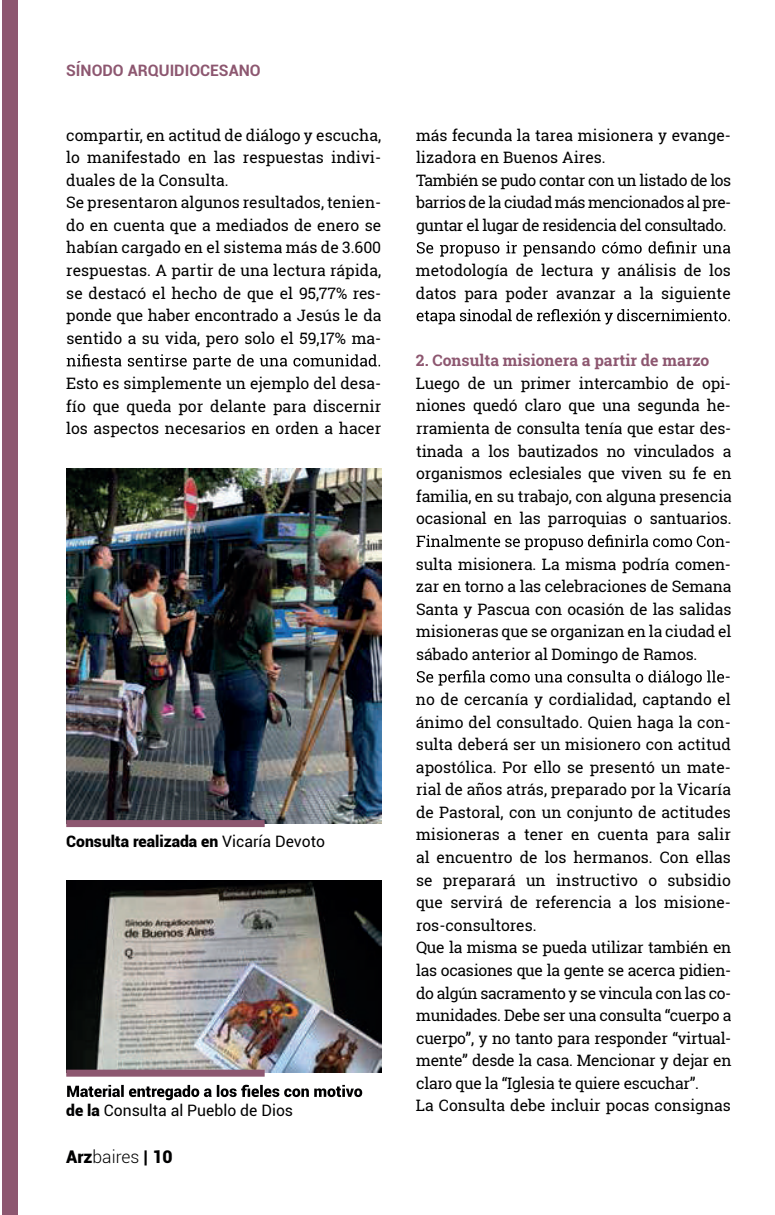
<style>
.page{position:relative;width:775px;height:1215px;background:#fff}
.page>*{position:absolute;margin:0;border:0;box-sizing:border-box;transform-origin:0 0}
.t1{font:900 17.5px "Roboto";color:#000001}
.t2{font:15.75px/22.6px "Roboto Slab";letter-spacing:-.01em;color:#000001}
.t3{font:15.75px/22.6px "Roboto Slab";letter-spacing:-.03em;color:#000001}
.t4{font:700 15.75px "Roboto Slab";color:#8d5770}
.t5{font:900 15.75px "Roboto";color:#000001}
.t6{font:15.75px "Roboto";color:#000001}
.t7{font:700 15.75px "Roboto";color:#8d5770}
.s1{font-weight:400}
.s2{font-weight:900}
.s3{font-weight:300}
</style>
<div class="page">
<svg style="left:67px;top:354px;width:313px;height:15px"></svg>
<svg style="left:417px;top:241px;width:313px;height:16px"></svg>
<svg style="left:417px;top:309px;width:313px;height:15px"></svg>
<svg style="left:417px;top:535px;width:308px;height:15px"></svg>
<svg style="left:417px;top:670px;width:307px;height:16px"></svg>
<img style="left:66px;top:880px;width:315px;height:192px">
<div style="left:2px;top:0;width:16px;height:1214px;background:#8d5770"></div>
<img style="left:66px;top:469px;width:315px;height:354px">
<div style="left:66px;top:1069px;width:199px;height:7px;background:#8d5770"></div>
<div style="left:66px;top:820px;width:199px;height:7px;background:#8d5770"></div>
<svg style="left:67px;top:1084px;width:295px;height:16px"></svg>
<p class="t7" style="left:66px;top:60px;width:196px">SÍNODO ARQUIDIOCESANO</p>
<p class="t2" style="left:66px;top:123px;width:317px">compartir, en actitud de diálogo y escucha, lo manifestado en las respuestas indivi&shy;duales de la Consulta.<br>Se presentaron algunos resultados, tenien&shy;do en cuenta que a mediados de enero se habían cargado en el sistema más de 3.600 respuestas. A partir de una lectura rápida, se destacó el hecho de que el 95,77% res&shy;ponde que haber encontrado a Jesús le da sentido a su vida, pero solo el 59,17% ma-</p>
<p class="t2" style="left:66px;top:372px;width:317px;text-align:justify">Esto es simplemente un ejemplo del desa&shy;fío que queda por delante para discernir los aspectos necesarios en orden a hacer</p>
<p class="t5" style="left:66px;top:830px;width:260px">Consulta realizada en <span class="s1">Vicaría Devoto</span></p>
<p class="t3" style="left:416px;top:123px;width:317px">más fecunda la tarea misionera y evange&shy;lizadora en Buenos Aires.<br>También se pudo contar con un listado de los barrios de la ciudad más mencionados al pre&shy;guntar el lugar de residencia del consultado.</p>
<p class="t2" style="left:416px;top:259px;width:316px">metodología de lectura y análisis de los datos para poder avanzar a la siguiente</p>
<p class="t4" style="left:416px;top:350px;width:295px">2. Consulta misionera a partir de marzo</p>
<p class="t2" style="left:416px;top:372px;width:317px">Luego de un primer intercambio de opi-</p>
<p class="t2" style="left:416px;top:394px;width:317px">niones quedó claro que una segunda he-</p>
<p class="t2" style="left:416px;top:417px;width:317px">rramienta de consulta tenía que estar des-</p>
<p class="t2" style="left:416px;top:439px;width:317px">tinada a los bautizados no vinculados a</p>
<p class="t2" style="left:416px;top:462px;width:317px">organismos eclesiales que viven su fe en</p>
<p class="t2" style="left:416px;top:484px;width:317px">familia, en su trabajo, con alguna presencia</p>
<p class="t2" style="left:416px;top:507px;width:317px">ocasional en las parroquias o santuarios.</p>
<p class="t2" style="left:725px;top:530px;width:8px">-</p>
<p class="t2" style="left:416px;top:552px;width:317px">sulta misionera. La misma podría comen-</p>
<p class="t2" style="left:416px;top:575px;width:317px">zar en torno a las celebraciones de Semana</p>
<p class="t2" style="left:416px;top:597px;width:317px">Santa y Pascua con ocasión de las salidas</p>
<p class="t2" style="left:416px;top:620px;width:317px">misioneras que se organizan en la ciudad el</p>
<p class="t2" style="left:416px;top:642px;width:283px">sábado anterior al Domingo de Ramos.</p>
<p class="t2" style="left:725px;top:665px;width:8px">-</p>
<p class="t2" style="left:416px;top:688px;width:316px">no de cercanía y cordialidad, captando el</p>
<p class="t2" style="left:416px;top:710px;width:317px">ánimo del consultado. Quien haga la con-</p>
<p class="t2" style="left:416px;top:733px;width:316px">sulta deberá ser un misionero con actitud</p>
<p class="t2" style="left:416px;top:755px;width:317px">apostólica. Por ello se presentó un mate-</p>
<p class="t2" style="left:416px;top:778px;width:316px">rial de años atrás, preparado por la Vicaría</p>
<p class="t2" style="left:416px;top:800px;width:316px">de Pastoral, con un conjunto de actitudes</p>
<p class="t2" style="left:416px;top:823px;width:316px">misioneras a tener en cuenta para salir</p>
<p class="t2" style="left:416px;top:846px;width:316px">al encuentro de los hermanos. Con ellas</p>
<p class="t2" style="left:416px;top:868px;width:316px">se preparará un instructivo o subsidio</p>
<p class="t2" style="left:416px;top:891px;width:317px">que servirá de referencia a los misione-</p>
<p class="t2" style="left:416px;top:913px;width:122px">ros-consultores.</p>
<p class="t2" style="left:416px;top:936px;width:317px">Que la misma se pueda utilizar también en</p>
<p class="t2" style="left:416px;top:958px;width:317px">las ocasiones que la gente se acerca pidien-</p>
<p class="t2" style="left:416px;top:981px;width:317px">do algún sacramento y se vincula con las co-</p>
<p class="t2" style="left:416px;top:1004px;width:317px">munidades. Debe ser una consulta “cuerpo a</p>
<p class="t2" style="left:416px;top:1026px;width:317px">cuerpo”, y no tanto para responder “virtual-</p>
<p class="t2" style="left:416px;top:1049px;width:317px">mente” desde la casa. Mencionar y dejar en</p>
<p class="t2" style="left:416px;top:1071px;width:284px">claro que la “Iglesia te quiere escuchar”.</p>
<p class="t6" style="left:66px;top:1099px;width:228px"><span class="s2">de la</span> Consulta al Pueblo de Dios</p>
<p class="t2" style="left:416px;top:1094px;width:316px">La Consulta debe incluir pocas consignas</p>
<p class="t1" style="left:66px;top:1144px;width:108px">Arz<span class="s3">baires</span> | 10</p>
</div>
